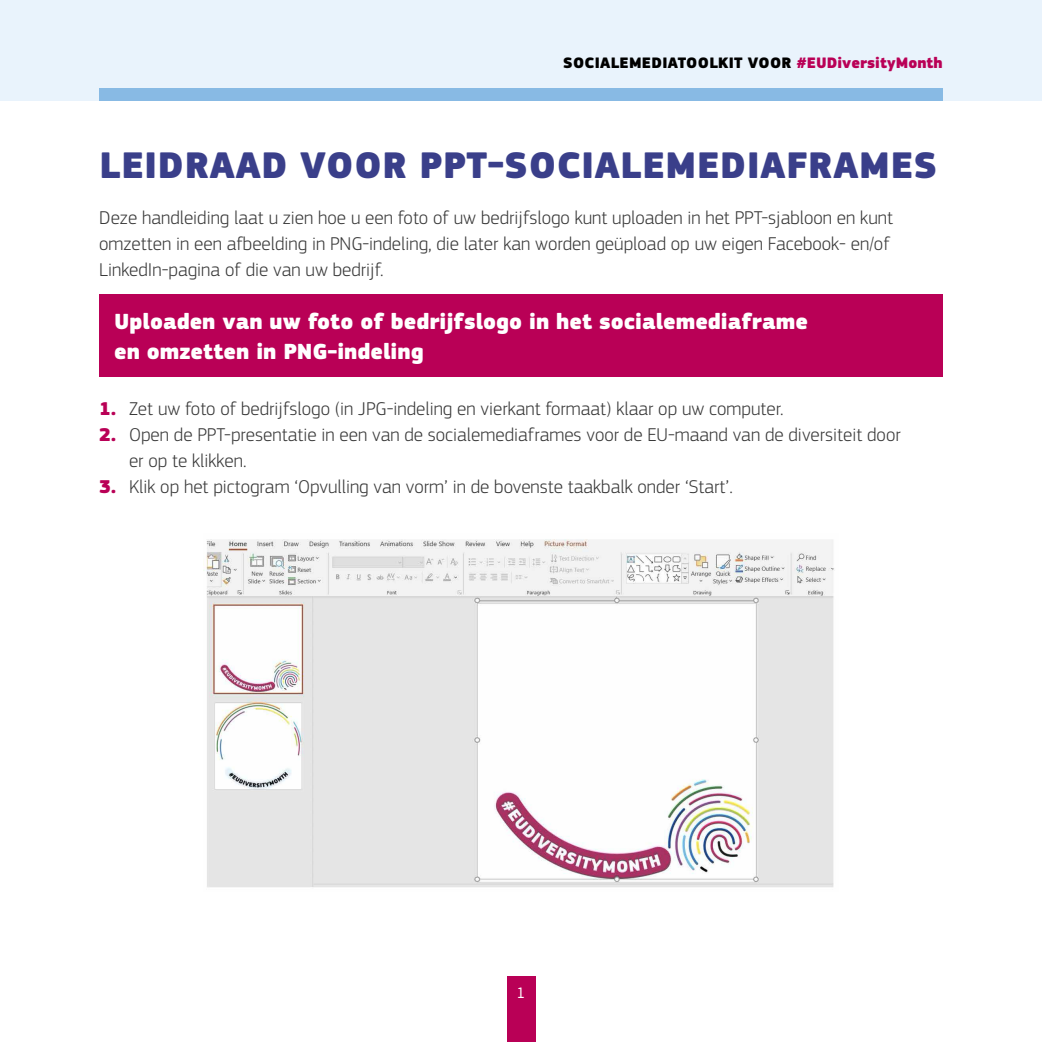
<style>
.page{position:relative;width:1042px;height:1042px;background:#fff}
.page>*{position:absolute;margin:0;border:0;box-sizing:border-box;transform-origin:0 0}
.t1{font:900 38.5px "EC Square Sans Pro";letter-spacing:.02em;color:#3a3f8a}
.t2{font:900 22.75px/29.8px "EC Square Sans Pro";color:#fff}
.t3{font:300 19.25px/26.2px "EC Square Sans Pro";color:#393939}
.t4{font:900 15.75px "EC Square Sans Pro";letter-spacing:.01em;color:#000}
.t5{font:15.75px "EC Square Sans Pro";color:#fff}
.s1{color:#b90056}
.s2{font-weight:900;color:#b90056}
</style>
<div class="page">
<div style="left:0;top:0;width:1042px;height:101px;background:#e9f3fc"></div>
<div style="left:506px;top:976px;width:29px;height:66px;background:#b90056"></div>
<div style="left:99px;top:294px;width:844px;height:82px;background:#b90056"></div>
<img style="left:206px;top:539px;width:628px;height:349px">
<div style="left:99px;top:88px;width:844px;height:13px;background:#88bae4"></div>
<p class="t4" style="left:563px;top:53px;width:381px">SOCIALEMEDIATOOLKIT VOOR <span class="s1">#EUDiversityMonth</span></p>
<h1 class="t1" style="left:100px;top:141px;width:839px">LEIDRAAD VOOR PPT-SOCIALEMEDIAFRAMES</h1>
<p class="t3" style="left:99px;top:204px;width:795px">Deze handleiding laat u zien hoe u een foto of uw bedrijfslogo kunt uploaden in het PPT-sjabloon en kunt omzetten in een afbeelding in PNG-indeling, die later kan worden geüpload op uw eigen Facebook- en/of<br>LinkedIn-pagina of die van uw bedrijf.</p>
<p class="t2" style="left:114px;top:307px;width:695px">Uploaden van uw foto of bedrijfslogo in het socialemediaframe en omzetten in PNG-indeling</p>
<p class="t3" style="left:99px;top:395px;width:686px"><span class="s2">1.</span> Zet uw foto of bedrijfslogo (in JPG-indeling en vierkant formaat) klaar op uw computer.</p>
<p class="t3" style="left:129px;top:421px;width:773px;text-indent:-30px"><span class="s2">2.</span> Open de PPT-presentatie in een van de socialemediaframes voor de EU-maand van de diversiteit door er op te klikken.</p>
<p class="t3" style="left:99px;top:474px;width:635px"><span class="s2">3.</span> Klik op het pictogram ‘Opvulling van vorm’ in de bovenste taakbalk onder ‘Start’.</p>
<p class="t5" style="left:516px;top:984px;width:10px">1</p>
</div>
